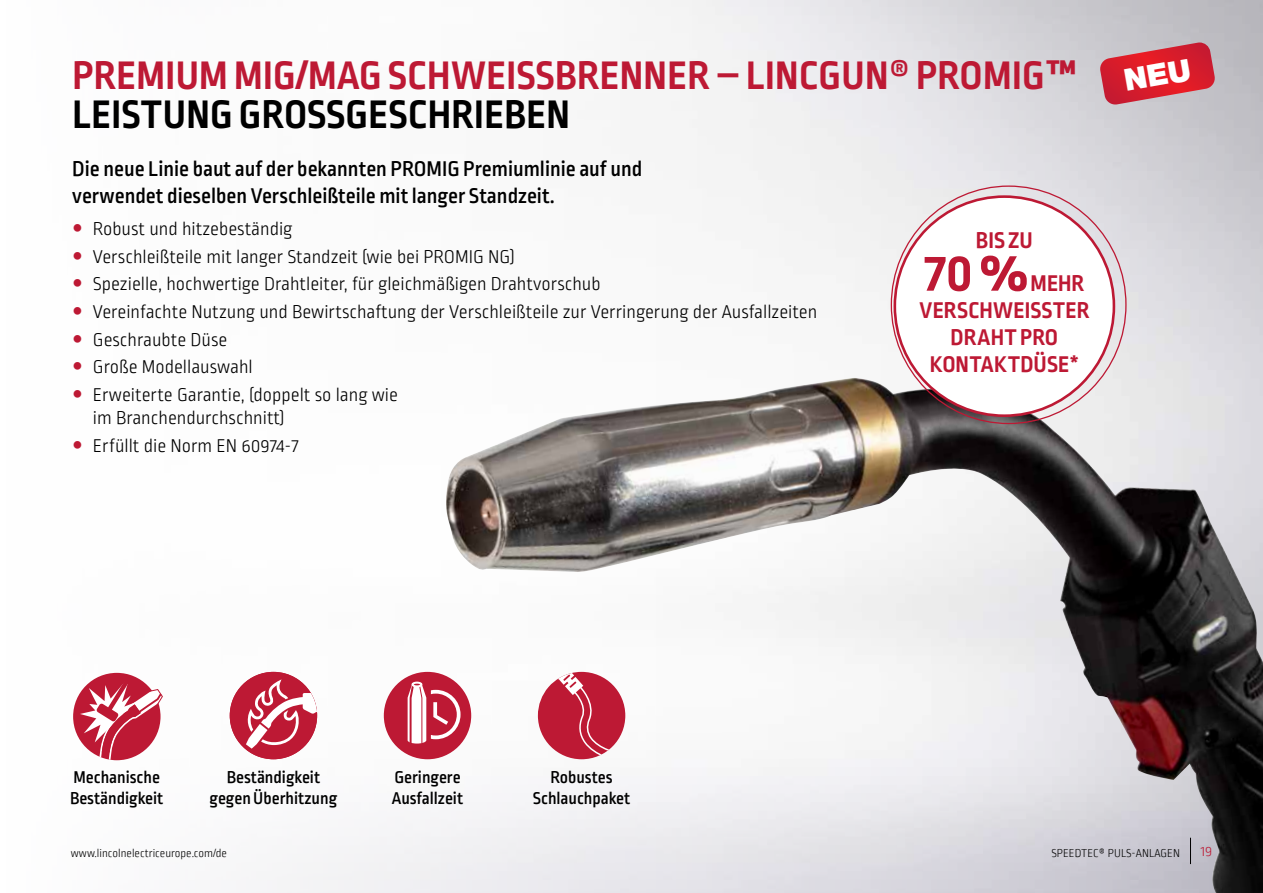
<style>
.page{position:relative;width:1263px;height:893px;background:#fff}
.page>*{position:absolute;margin:0;border:0;box-sizing:border-box;transform-origin:0 0}
.t1{font:700 56.1px "Ropa Sans Pro";color:#bd1934}
.t2{font:700 42px "Ropa Sans Pro";letter-spacing:.01em;color:#bd1934}
.t3{font:700 42px "Ropa Sans Pro";letter-spacing:.01em;color:#000}
.t4{font:700 24px "Ropa Sans Pro";letter-spacing:.005em;color:#bd1934}
.t5{font:500 22.5px/27px "Ropa Sans Pro";color:#000}
.t6{font:300 19.5px/27.6px "Ropa Sans Pro";color:#000}
.t7{font:500 18px/21.6px "Ropa Sans Pro";color:#000}
.t8{font:300 15px "Ropa Sans PTT";color:#bd1934}
.t9{font:300 12px "Ropa Sans PTT";color:#000}
</style>
<div class="page">
<img style="left:73px;top:0;width:1190px;height:893px">
<img style="left:445px;top:378px;width:818px;height:515px">
<svg style="left:890px;top:185px;width:237px;height:240px;background:#d0c6c9"></svg>
<svg style="left:892px;top:194px;width:224px;height:224px"></svg>
<div style="left:73px;top:673px;width:88px;height:87px;background:#bd1934;border-radius:50%"></div>
<svg style="left:80px;top:679px;width:83px;height:81px"></svg>
<div style="left:384px;top:672px;width:87px;height:87px;background:#bd1934;border-radius:50%"></div>
<svg style="left:408px;top:682px;width:52px;height:61px"></svg>
<svg style="left:230px;top:672px;width:87px;height:87px"></svg>
<svg style="left:538px;top:672px;width:87px;height:87px"></svg>
<svg style="left:1190px;top:838px;width:1px;height:26px"></svg>
<svg style="left:74px;top:224px;width:7px;height:8px"></svg>
<svg style="left:74px;top:252px;width:7px;height:7px"></svg>
<svg style="left:74px;top:279px;width:7px;height:8px"></svg>
<svg style="left:74px;top:307px;width:7px;height:8px"></svg>
<svg style="left:74px;top:335px;width:7px;height:7px"></svg>
<svg style="left:74px;top:362px;width:7px;height:8px"></svg>
<svg style="left:74px;top:390px;width:7px;height:8px"></svg>
<svg style="left:74px;top:441px;width:7px;height:8px"></svg>
<svg style="left:1099px;top:43px;width:116px;height:62px;background:#d34c58"></svg>
<h2 class="t2" style="left:72px;top:51px;width:1005px">PREMIUM MIG/MAG SCHWEISSBRENNER – LINCGUN® PROMIG™</h2>
<h2 class="t3" style="left:72px;top:90px;width:499px">LEISTUNG GROSSGESCHRIEBEN</h2>
<p class="t5" style="left:72px;top:157px;width:571px">Die neue Linie baut auf der bekannten PROMIG Premiumlinie auf und verwendet dieselben Verschleißteile mit langer Standzeit.</p>
<p class="t6" style="left:93px;top:216px;width:726px">Robust und hitzebeständig<br>Verschleißteile mit langer Standzeit (wie bei PROMIG NG)<br>Spezielle, hochwertige Drahtleiter, für gleichmäßigen Drahtvorschub<br>Vereinfachte Nutzung und Bewirtschaftung der Verschleißteile zur Verringerung der Ausfallzeiten Geschraubte Düse<br>Große Modellauswahl<br>Erweiterte Garantie, (doppelt so lang wie</p>
<p class="t6" style="left:93px;top:405px;width:207px">im Branchendurchschnitt)<br>Erfüllt die Norm EN 60974-7</p>
<p class="t4" style="left:976px;top:226px;width:59px">BIS ZU</p>
<h1 class="t1" style="left:924px;top:241px;width:105px">70 %</h1>
<p class="t4" style="left:1030px;top:269px;width:55px">MEHR</p>
<p class="t4" style="left:919px;top:296px;width:171px">VERSCHWEISSTER</p>
<p class="t4" style="left:950px;top:323px;width:109px">DRAHT PRO</p>
<p class="t4" style="left:930px;top:350px;width:151px">KONTAKTDÜSE*</p>
<p class="t7" style="left:70px;top:767px;width:95px">Mechanische<br>Beständigkeit</p>
<p class="t7" style="left:210px;top:767px;width:129px;text-align:center">Beständigkeit gegen Überhitzung</p>
<p class="t7" style="left:392px;top:767px;width:73px">Geringere<br>Ausfallzeit</p>
<p class="t7" style="left:533px;top:767px;width:99px;text-align:center">Robustes<br>Schlauchpaket</p>
<p class="t9" style="left:71px;top:847px;width:157px">www.lincolnelectriceurope.com/de</p>
<p class="t9" style="left:1051px;top:847px;width:130px">SPEEDTEC® PULS-ANLAGEN</p>
<p class="t8" style="left:1201px;top:843px;width:13px">19</p>
</div>
